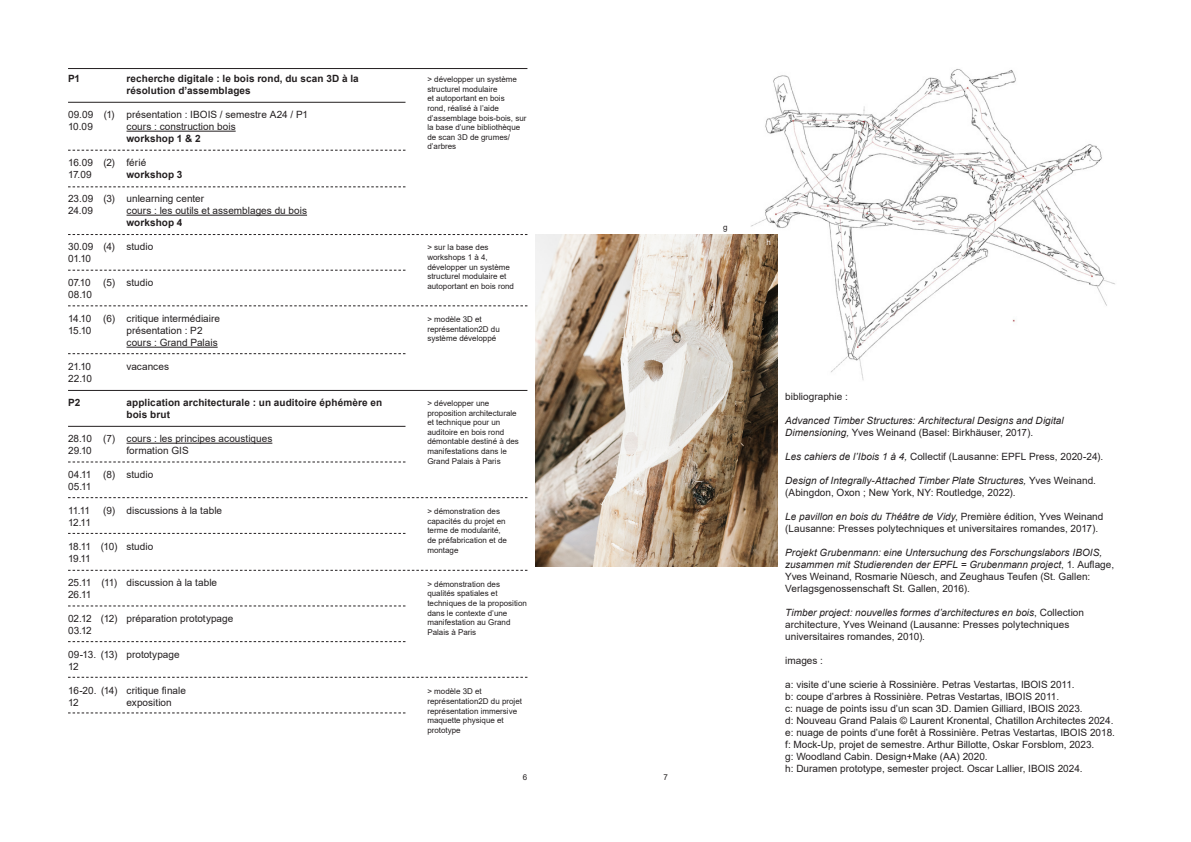
<style>
.page{position:relative;width:1191px;height:842px;background:#fff}
.page>*{position:absolute;margin:0;border:0;box-sizing:border-box;transform-origin:0 0}
.t1{font:10px/12px "Arial";color:#231f20}
.t2{font:italic 10px/12px "Arial";letter-spacing:.005em;color:#231f20}
.t3{font:700 10px/12px "Arial";letter-spacing:.01em;color:#231f20}
.t4{font:8px/9.6px "Arial";color:#231f20}
.t5{font:8px "Arial";color:#fff}
.s1{font-style:normal}
.s2{font-style:italic}
</style>
<div class="page">
<img style="left:751px;top:69px;width:364px;height:313px">
<svg style="left:68px;top:150px;width:337px;height:1px"></svg>
<svg style="left:68px;top:353px;width:337px;height:1px"></svg>
<svg style="left:68px;top:497px;width:459px;height:1px"></svg>
<svg style="left:68px;top:187px;width:337px;height:1px"></svg>
<svg style="left:68px;top:306px;width:459px;height:1px"></svg>
<svg style="left:68px;top:462px;width:337px;height:1px"></svg>
<svg style="left:68px;top:606px;width:337px;height:1px"></svg>
<svg style="left:68px;top:641px;width:337px;height:1px"></svg>
<svg style="left:68px;top:677px;width:459px;height:1px"></svg>
<svg style="left:68px;top:713px;width:337px;height:1px"></svg>
<hr style="left:68px;top:102px;width:337px;height:1px;background:#231f20">
<hr style="left:68px;top:68px;width:459px;height:1px;background:#231f20">
<svg style="left:68px;top:234px;width:459px;height:1px"></svg>
<hr style="left:68px;top:390px;width:459px;height:1px;background:#231f20">
<svg style="left:68px;top:533px;width:337px;height:1px"></svg>
<svg style="left:68px;top:270px;width:337px;height:1px"></svg>
<hr style="left:68px;top:426px;width:337px;height:1px;background:#231f20">
<svg style="left:68px;top:570px;width:459px;height:1px"></svg>
<hr style="left:126px;top:131px;width:110px;height:1px;background:#231f20">
<hr style="left:126px;top:215px;width:181px;height:1px;background:#231f20">
<hr style="left:126px;top:347px;width:92px;height:1px;background:#231f20">
<hr style="left:126px;top:443px;width:146px;height:1px;background:#231f20">
<img style="left:535px;top:234px;width:242px;height:332px">
<p class="t3" style="left:68px;top:73px;width:14px">P1</p>
<p class="t1" style="left:68px;top:109px;width:27px">09.09</p>
<p class="t1" style="left:68px;top:121px;width:26px">10.09</p>
<p class="t1" style="left:68px;top:157px;width:26px">16.09</p>
<p class="t1" style="left:68px;top:169px;width:25px">17.09</p>
<p class="t1" style="left:68px;top:193px;width:27px">23.09</p>
<p class="t1" style="left:68px;top:205px;width:26px">24.09</p>
<p class="t1" style="left:68px;top:241px;width:27px">30.09</p>
<p class="t1" style="left:68px;top:253px;width:25px">01.10</p>
<p class="t1" style="left:68px;top:277px;width:24px">07.10</p>
<p class="t1" style="left:68px;top:289px;width:26px">08.10</p>
<p class="t1" style="left:68px;top:313px;width:25px">14.10</p>
<p class="t1" style="left:68px;top:325px;width:25px">15.10</p>
<p class="t1" style="left:68px;top:361px;width:25px">21.10</p>
<p class="t1" style="left:68px;top:373px;width:26px">22.10</p>
<p class="t3" style="left:68px;top:397px;width:14px">P2</p>
<p class="t1" style="left:68px;top:433px;width:25px">28.10</p>
<p class="t1" style="left:68px;top:445px;width:25px">29.10</p>
<p class="t1" style="left:68px;top:469px;width:25px">04.11</p>
<p class="t1" style="left:68px;top:481px;width:25px">05.11</p>
<p class="t1" style="left:68px;top:505px;width:23px">11.11</p>
<p class="t1" style="left:68px;top:517px;width:24px">12.11</p>
<p class="t1" style="left:68px;top:541px;width:24px">18.11</p>
<p class="t1" style="left:68px;top:553px;width:24px">19.11</p>
<p class="t1" style="left:68px;top:577px;width:25px">25.11</p>
<p class="t1" style="left:68px;top:589px;width:25px">26.11</p>
<p class="t1" style="left:68px;top:613px;width:25px">02.12</p>
<p class="t1" style="left:68px;top:625px;width:25px">03.12</p>
<p class="t1" style="left:68px;top:649px;width:30px">09-13.</p>
<p class="t1" style="left:68px;top:661px;width:12px">12</p>
<p class="t1" style="left:68px;top:685px;width:30px">16-20.</p>
<p class="t1" style="left:68px;top:697px;width:12px">12</p>
<p class="t1" style="left:104px;top:109px;width:12px">(1)</p>
<p class="t1" style="left:103px;top:157px;width:13px">(2)</p>
<p class="t1" style="left:103px;top:193px;width:13px">(3)</p>
<p class="t1" style="left:103px;top:241px;width:13px">(4)</p>
<p class="t1" style="left:103px;top:277px;width:13px">(5)</p>
<p class="t1" style="left:103px;top:313px;width:13px">(6)</p>
<p class="t1" style="left:103px;top:433px;width:14px">(7)</p>
<p class="t1" style="left:103px;top:469px;width:13px">(8)</p>
<p class="t1" style="left:103px;top:505px;width:13px">(9)</p>
<p class="t1" style="left:101px;top:541px;width:18px">(10)</p>
<p class="t1" style="left:101px;top:577px;width:17px">(11)</p>
<p class="t1" style="left:101px;top:613px;width:18px">(12)</p>
<p class="t1" style="left:101px;top:649px;width:18px">(13)</p>
<p class="t1" style="left:101px;top:685px;width:18px">(14)</p>
<p class="t3" style="left:126px;top:73px;width:234px">recherche digitale : le bois rond, du scan 3D à la</p>
<p class="t3" style="left:126px;top:85px;width:126px">résolution d’assemblages</p>
<p class="t1" style="left:126px;top:109px;width:183px">présentation : IBOIS / semestre A24 / P1</p>
<p class="t1" style="left:126px;top:121px;width:111px">cours : construction bois</p>
<p class="t3" style="left:126px;top:133px;width:76px">workshop 1 &amp; 2</p>
<p class="t1" style="left:126px;top:157px;width:21px">férié</p>
<p class="t3" style="left:126px;top:169px;width:57px">workshop 3</p>
<p class="t1" style="left:126px;top:193px;width:79px">unlearning center</p>
<p class="t1" style="left:126px;top:205px;width:182px">cours : les outils et assemblages du bois</p>
<p class="t3" style="left:126px;top:217px;width:57px">workshop 4</p>
<p class="t1" style="left:126px;top:241px;width:28px">studio</p>
<p class="t1" style="left:126px;top:277px;width:28px">studio</p>
<p class="t1" style="left:126px;top:313px;width:95px">critique intermédiaire</p>
<p class="t1" style="left:126px;top:325px;width:78px">présentation : P2</p>
<p class="t1" style="left:126px;top:337px;width:93px">cours : Grand Palais</p>
<p class="t1" style="left:126px;top:361px;width:44px">vacances</p>
<p class="t3" style="left:126px;top:397px;width:257px">application architecturale : un auditoire éphémère en bois brut</p>
<p class="t1" style="left:126px;top:433px;width:147px">cours : les principes acoustiques</p>
<p class="t1" style="left:126px;top:445px;width:64px">formation GIS</p>
<p class="t1" style="left:126px;top:469px;width:28px">studio</p>
<p class="t1" style="left:126px;top:505px;width:97px">discussions à la table</p>
<p class="t1" style="left:126px;top:541px;width:28px">studio</p>
<p class="t1" style="left:126px;top:577px;width:92px">discussion à la table</p>
<p class="t1" style="left:126px;top:613px;width:108px">préparation prototypage</p>
<p class="t1" style="left:126px;top:649px;width:55px">prototypage</p>
<p class="t1" style="left:126px;top:685px;width:61px">critique finale</p>
<p class="t1" style="left:126px;top:697px;width:47px">exposition</p>
<p class="t4" style="left:427px;top:75px;width:101px">&gt; développer un système structurel modulaire<br>et autoportant en bois<br>rond, réalisé à l’aide d’assemblage bois-bois, sur la base d’une bibliothèque de scan 3D de grumes/ d’arbres</p>
<p class="t4" style="left:427px;top:243px;width:88px">&gt; sur la base des workshops 1 à 4, développer un système structurel modulaire et autoportant en bois rond</p>
<p class="t4" style="left:427px;top:315px;width:74px">&gt; modèle 3D et représentation2D du système développé</p>
<p class="t4" style="left:427px;top:398px;width:93px">&gt; développer une proposition architecturale et technique pour un auditoire en bois rond démontable destiné à des manifestations dans le<br>Grand Palais à Paris</p>
<p class="t4" style="left:427px;top:506px;width:81px">&gt; démonstration des capacités du projet en terme de modularité, de préfabrication et de montage</p>
<p class="t4" style="left:427px;top:579px;width:101px">&gt; démonstration des qualités spatiales et techniques de la proposition dans le contexte d’une manifestation au Grand<br>Palais à Paris</p>
<p class="t4" style="left:427px;top:687px;width:96px">&gt; modèle 3D et représentation2D du projet</p>
<p class="t4" style="left:427px;top:706px;width:91px">représentation immersive</p>
<p class="t4" style="left:427px;top:715px;width:78px">maquette physique et prototype</p>
<p class="t4" style="left:523px;top:772px;width:6px">6</p>
<p class="t4" style="left:663px;top:772px;width:6px">7</p>
<p class="t4" style="left:723px;top:222px;width:6px">g</p>
<p class="t5" style="left:766px;top:236px;width:6px">h</p>
<p class="t1" style="left:785px;top:390px;width:64px">bibliographie :</p>
<p class="t2" style="left:785px;top:414px;width:280px">Advanced Timber Structures: Architectural Designs and Digital<br>Dimensioning, <span class="s1">Yves Weinand (Basel: Birkhäuser, 2017).</span></p>
<p class="t1" style="left:785px;top:450px;width:319px"><span class="s2">Les cahiers de l’Ibois 1 à 4,</span> Collectif (Lausanne: EPFL Press, 2020-24).</p>
<p class="t1" style="left:785px;top:474px;width:312px"><span class="s2">Design of Integrally-Attached Timber Plate Structures,</span> Yves Weinand. (Abingdon, Oxon ; New York, NY: Routledge, 2022).</p>
<p class="t1" style="left:785px;top:510px;width:320px"><span class="s2">Le pavillon en bois du Théâtre de Vidy</span>, Premiè re édition, Yves Weinand (Lausanne: Presses polytechniques et universitaires romandes, 2017).</p>
<p class="t2" style="left:785px;top:546px;width:330px">Projekt Grubenmann: eine Untersuchung des Forschungslabors IBOIS, zusammen mit Studierenden der EPFL = Grubenmann project<span class="s1">, 1. Auflage, Yves Weinand, Rosmarie Nüesch, and Zeughaus Teufen (St. Gallen:<br>Verlagsgenossenschaft St. Gallen, 2016).</span></p>
<p class="t1" style="left:785px;top:606px;width:300px"><span class="s2">Timber project: nouvelles formes d’architectures en bois</span>, Collection architecture, Yves Weinand (Lausanne: Presses polytechniques universitaires romandes, 2010).</p>
<p class="t1" style="left:785px;top:654px;width:39px">images :</p>
<p class="t1" style="left:785px;top:678px;width:291px">a: visite d’une scierie à Rossinière. Petras Vestartas, IBOIS 2011.</p>
<p class="t1" style="left:785px;top:690px;width:275px">b: coupe d’arbres à Rossinière. Petras Vestartas, IBOIS 2011.</p>
<p class="t1" style="left:785px;top:702px;width:299px">c: nuage de points issu d’un scan 3D. Damien Gilliard, IBOIS 2023.</p>
<p class="t1" style="left:785px;top:714px;width:330px">d: Nouveau Grand Palais © Laurent Kronental, Chatillon Architectes 2024.</p>
<p class="t1" style="left:785px;top:726px;width:331px">e: nuage de points d’une forêt à Rossinière. Petras Vestartas, IBOIS 2018.</p>
<p class="t1" style="left:785px;top:738px;width:310px">f: Mock-Up, projet de semestre. Arthur Billotte, Oskar Forsblom, 2023.</p>
<p class="t1" style="left:785px;top:750px;width:204px">g: Woodland Cabin. Design+Make (AA) 2020.</p>
<p class="t1" style="left:785px;top:762px;width:299px">h: Duramen prototype, semester project. Oscar Lallier, IBOIS 2024.</p>
</div>
